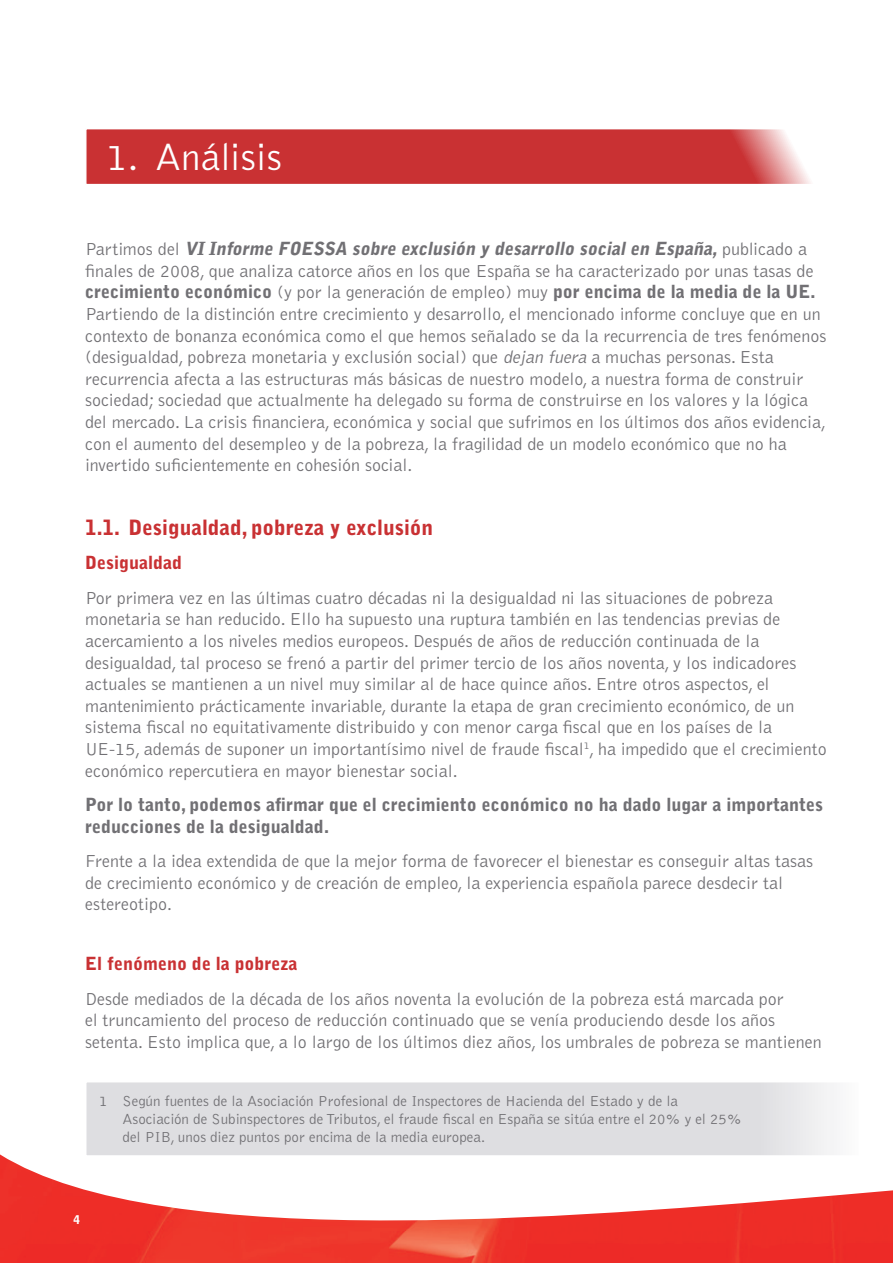
<style>
.page{position:relative;width:893px;height:1263px;background:#fff}
.page>*{position:absolute;margin:0;border:0;box-sizing:border-box;transform-origin:0 0}
.t1{font:300 39px "Bell Gothic Std";color:#fff}
.Ladillo_1{font:900 21px "Bell Gothic Std";color:#c93133}
.txt{font:300 18px/21.6px "Bell Gothic Std";color:#717074}
.txt-2{font:900 18px/21.6px "Bell Gothic Std";color:#717074}
.Ladillo_2{font:900 18px "Bell Gothic Std";color:#c93133}
.t2{font:300 15px/18px "Bell Gothic Std";color:#717074}
.txt-3{font:900 12px "Bell Gothic Std";color:#fff}
.s1{font-weight:900;font-style:italic}
.s2{font-weight:900}
.s3{font-style:italic}
</style>
<div class="page">
<img style="left:0;top:1154px;width:892px;height:109px">
<img style="left:892px;top:1190px;width:1px;height:73px">
<div style="left:86px;top:1082px;width:774px;height:74px;background:#dedee1"></div>
<div style="left:85px;top:1081px;width:775px;height:76px;border:1px solid #fff"></div>
<div style="left:85px;top:128px;width:775px;height:57px;background:#c93133;border:1px solid #fff"></div>
<p class="t1" style="left:106px;top:136px;width:177px">1. Análisis</p>
<p class="txt" style="left:85px;top:239px;width:743px">Pa r t i m o s d e l <span class="s1">VI Informe FOESSA sobre exclusión y desarrollo social en España,</span> p u b l i c a d o a finales de 2008, que analiza catorce años en los que España se ha caracterizado por unas tasas de <span class="s2">crecimiento económico</span> (y por la generación de empleo) muy <span class="s2">por encima de la media de la UE.<br></span>Partiendo de la distinción entre crecimiento y desarrollo, el mencionado informe concluye que en un contexto de bonanza económica como el que hemos señalado se da la recurrencia de tres fenómenos (desigualdad, pobreza monetaria y exclusión social) que <span class="s3">dejan fuera</span> a muchas personas. Esta recurrencia afecta a las estructuras más básicas de nuestro modelo, a nuestra forma de construir sociedad; sociedad que actualmente ha delegado su forma de construirse en los valores y la lógica del mercado. La crisis financiera, económica y social que sufrimos en los últimos dos años evidencia, con el aumento del desempleo y de la pobreza, la fragilidad de un modelo económico que no ha invertido suficientemente en cohesión social.</p>
<p class="Ladillo_1" style="left:85px;top:515px;width:350px">1.1. Desigualdad, pobreza y exclusión</p>
<p class="Ladillo_2" style="left:85px;top:552px;width:99px">Desigualdad</p>
<p class="txt" style="left:85px;top:587px;width:743px">Por primera vez en las últimas cuatro décadas ni la desigualdad ni las situaciones de pobreza monetaria se han reducido. Ello ha supuesto una ruptura también en las tendencias previas de acercamiento a los niveles medios europeos. Después de años de reducción continuada de la desigualdad, tal proceso se frenó a partir del primer tercio de los años noventa, y los indicadores actuales se mantienen a un nivel muy similar al de hace quince años. Entre otros aspectos, el mantenimiento prácticamente invariable, durante la etapa de gran crecimiento económico, de un sistema fiscal no equitativamente distribuido y con menor carga fiscal que en los países de la UE-15, además de suponer un importantísimo nivel de fraude fiscal<sup>1</sup>, ha impedido que el crecimiento económico repercutiera en mayor bienestar social.</p>
<p class="txt-2" style="left:85px;top:794px;width:739px">Por lo tanto, podemos afirmar que el crecimiento económico no ha dado lugar a importantes reducciones de la desigualdad.</p>
<p class="txt" style="left:85px;top:851px;width:730px">Frente a la idea extendida de que la mejor forma de favorecer el bienestar es conseguir altas tasas de crecimiento económico y de creación de empleo, la experiencia española parece desdecir tal estereotipo.</p>
<p class="Ladillo_2" style="left:85px;top:953px;width:214px">El fenómeno de la pobreza</p>
<p class="txt" style="left:85px;top:988px;width:738px">Desde mediados de la década de los años noventa la evolución de la pobreza está marcada por<br>el truncamiento del proceso de reducción continuado que se venía produciendo desde los años setenta. Esto implica que, a lo largo de los últimos diez años, los umbrales de pobreza se mantienen</p>
<p class="t2" style="left:123px;top:1093px;width:621px;text-indent:-23px">1 Según fuentes de la Asociación Profesional de Inspectores de Hacienda del Estado y de la<br>Asociación de Subinspectores de Tributos, el fraude fiscal en España se sitúa entre el 20% y el 25% del PIB, unos diez puntos por encima de la media europea.</p>
<p class="txt-3" style="left:73px;top:1213px;width:8px">4</p>
</div>
